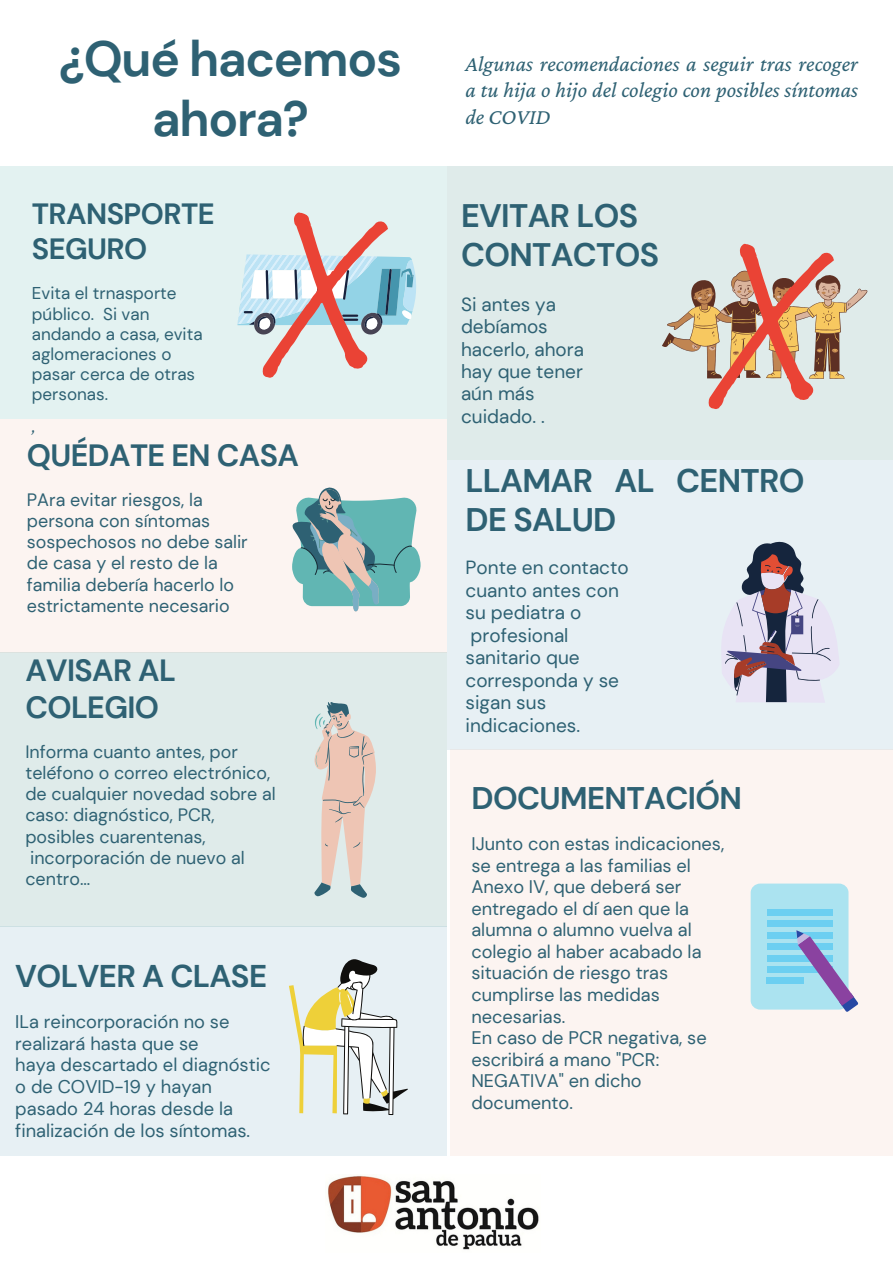
<style>
.page{position:relative;width:893px;height:1263px;background:#fff}
.page>*{position:absolute;margin:0;border:0;box-sizing:border-box;transform-origin:0 0}
.t1{font:700 49.5px/59.4px "DM Sans";letter-spacing:-.025em;color:#2e6173;text-align:center}
.t2{font:700 32.62px/38.9px "DM Sans";letter-spacing:-.02em;color:#2e6173}
.t3{font:700 32.47px/38.8px "DM Sans";letter-spacing:-.02em;color:#2e6173}
.t4{font:700 31.42px "DM Sans";letter-spacing:-.02em;color:#2e6173}
.t5{font:700 31.2px "DM Sans";letter-spacing:-.02em;color:#2e6173}
.t6{font:700 30.67px/36.6px "DM Sans";letter-spacing:-.02em;color:#2e6173}
.t7{font:700 29.25px/35px "DM Sans";letter-spacing:-.02em;color:#2e6173}
.t8{font:italic 22.12px/26.4px "Crimson Pro";color:#2e6173;text-align:justify}
.t9{font:19.05px/22.6px "DM Sans";color:#2e6173}
.t10{font:18.98px/22.5px "DM Sans";color:#2e6173}
.t11{font:18.3px/21.7px "DM Sans";color:#2e6173}
.t12{font:18.23px/21.6px "DM Sans";color:#2e6173}
.t13{font:17.92px/21.2px "DM Sans";color:#2e6173}
.t14{font:17.85px/21.1px "DM Sans";color:#2e6173}
.t15{font:17.1px/20.2px "DM Sans";color:#2e6173}
.t16{font:italic 17.1px "Crimson Pro";color:#2e6173}
</style>
<div class="page">
<div style="left:0;top:419px;width:447px;height:233px;background:#fcf4f1"></div>
<div style="left:447px;top:166px;width:446px;height:294px;background:#dfebea"></div>
<div style="left:447px;top:460px;width:446px;height:289px;background:#e7f0f4"></div>
<div style="left:0;top:653px;width:447px;height:274px;background:#dfebea"></div>
<div style="left:450px;top:749px;width:443px;height:407px;background:#fcf4f1"></div>
<svg style="left:314px;top:702px;width:62px;height:196px"></svg>
<div style="left:0;top:926px;width:447px;height:230px;background:#e7f0f4"></div>
<div style="left:0;top:166px;width:446px;height:253px;background:#e3f2f1"></div>
<svg style="left:292px;top:488px;width:128px;height:123px"></svg>
<img style="left:327px;top:1176px;width:212px;height:74px">
<svg style="left:237px;top:212px;width:179px;height:166px"></svg>
<svg style="left:662px;top:244px;width:206px;height:165px"></svg>
<svg style="left:721px;top:541px;width:118px;height:162px"></svg>
<div style="left:750px;top:883px;width:98px;height:126px;background:#abe3f0;border-radius:9px"></div>
<div style="left:767px;top:909px;width:65px;height:6px;background:#6ccff1"></div>
<div style="left:767px;top:920px;width:65px;height:7px;background:#6ccff1"></div>
<div style="left:767px;top:932px;width:65px;height:6px;background:#6ccff1"></div>
<div style="left:767px;top:943px;width:65px;height:7px;background:#6ccff1"></div>
<div style="left:767px;top:955px;width:65px;height:6px;background:#6ccff1"></div>
<div style="left:767px;top:966px;width:65px;height:7px;background:#6ccff1"></div>
<div style="left:767px;top:978px;width:37px;height:6px;background:#6ccff1"></div>
<svg style="left:796px;top:930px;width:62px;height:82px"></svg>
<svg style="left:289px;top:959px;width:119px;height:156px"></svg>
<h1 class="t1" style="left:59px;top:30px;width:345px">¿Qué hacemos ahora?</h1>
<h3 class="t7" style="left:32px;top:197px;width:184px">TRANSPORTE<br>SEGURO</h3>
<p class="t15" style="left:32px;top:283px;width:172px">Evita el trnasporte público. Si van andando a casa, evita aglomeraciones o pasar cerca de otras personas.</p>
<p class="t16" style="left:32px;top:417px;width:5px">,</p>
<h3 class="t6" style="left:27px;top:437px;width:273px">QUÉDATE EN CASA</h3>
<p class="t13" style="left:27px;top:489px;width:222px">PAra evitar riesgos, la persona con síntomas sospechosos no debe salir de casa y el resto de la familia debería hacerlo lo estrictamente necesario</p>
<h3 class="t6" style="left:25px;top:652px;width:152px">AVISAR AL<br>COLEGIO</h3>
<p class="t14" style="left:25px;top:741px;width:252px">Informa cuanto antes, por teléfono o correo electrónico, de cualquier novedad sobre al caso: diagnóstico, PCR, posibles cuarentenas, incorporación de nuevo al centro...</p>
<h3 class="t4" style="left:15px;top:956px;width:253px">VOLVER A CLASE</h3>
<p class="t11" style="left:15px;top:1011px;width:257px">ILa reincorporación no se realizará hasta que se<br>haya descartado el diagnóstic o de COVID-19 y hayan pasado 24 horas desde la finalización de los síntomas.</p>
<p class="t8" style="left:465px;top:50px;width:394px">Algunas recomendaciones a seguir tras recoger a tu hija o hijo del colegio con posibles síntomas de COVID</p>
<h3 class="t3" style="left:461px;top:197px;width:200px">EVITAR LOS<br>CONTACTOS</h3>
<p class="t10" style="left:461px;top:293px;width:124px">Si antes ya debíamos hacerlo, ahora hay que tener aún más cuidado. .</p>
<h2 class="t2" style="left:465px;top:462px;width:341px">LLAMAR AL CENTRO<br>DE SALUD</h2>
<p class="t9" style="left:465px;top:556px;width:165px">Ponte en contacto cuanto antes con su pediatra o profesional sanitario que corresponda y se sigan sus indicaciones.</p>
<h3 class="t5" style="left:471px;top:778px;width:272px">DOCUMENTACIÓN</h3>
<p class="t12" style="left:471px;top:833px;width:254px">IJunto con estas indicaciones, se entrega a las familias el<br>Anexo IV, que deberá ser entregado el dí aen que la alumna o alumno vuelva al colegio al haber acabado la situación de riesgo tras cumplirse las medidas necesarias.<br>En caso de PCR negativa, se escribirá a mano "PCR:<br>NEGATIVA" en dicho documento.</p>
</div>
